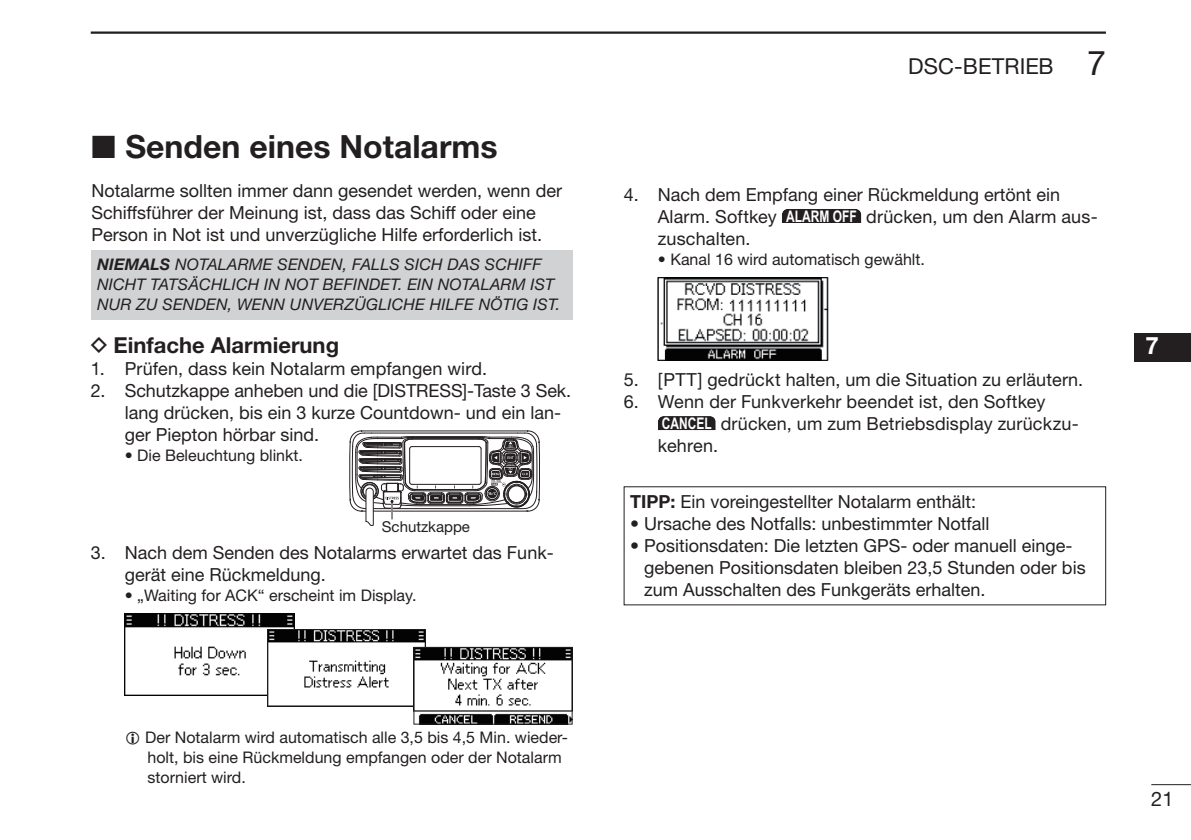
<style>
.page{position:relative;width:1191px;height:840px;background:#fff}
.page>*{position:absolute;margin:0;border:0;box-sizing:border-box;transform-origin:0 0}
.t1{font:700 32px "Helvetica Neue";color:#231f20}
.t2{font:700 24px "Helvetica Neue";color:#fff}
.t3{font:700 22px "Helvetica Neue";color:#231f20}
.t4{font:22px "Helvetica Neue";color:#231f20}
.t5{font:20px "Helvetica Neue";color:#231f20}
.t6{font:18px/22px "Helvetica Neue";color:#231f20}
.t7{font:16px/20px "Helvetica Neue";color:#231f20}
.t8{font:italic 16px/20px "Helvetica Neue";letter-spacing:.01em;color:#231f20}
.t9{font:15px "Helvetica Neue";color:#231f20}
.s1{font-weight:700}
.s2{font-family:"Icom Product Font";font-weight:400}
.s3{font-size:34px}
.s4{font-family:"Arial";font-weight:700;font-size:16px;color:#fff}
</style>
<div class="page">
<hr style="left:1151px;top:783px;width:40px;height:1px;background:#231f20">
<hr style="left:91px;top:31px;width:1015px;height:3px;background:#231f20">
<div style="left:1134px;top:333px;width:57px;height:28px;background:#231f20"></div>
<div style="left:91px;top:250px;width:482px;height:70px;background:#d1d2d4"></div>
<img style="left:125px;top:613px;width:170px;height:82px">
<img style="left:269px;top:631px;width:155px;height:64px">
<div style="left:267px;top:629px;width:159px;height:76px;border:1px solid #231f20"></div>
<img style="left:415px;top:648px;width:155px;height:74px">
<div style="left:413px;top:646px;width:159px;height:78px;border:1px solid #231f20"></div>
<svg style="left:782px;top:209px;width:79px;height:14px"></svg>
<img style="left:658px;top:277px;width:170px;height:83px">
<svg style="left:658px;top:416px;width:57px;height:14px"></svg>
<svg style="left:349px;top:430px;width:191px;height:96px"></svg>
<h1 class="t1" style="left:91px;top:127px;width:408px">■ Senden eines Notalarms</h1>
<p class="t6" style="left:91px;top:179px;width:472px">Notalarme sollten immer dann gesendet werden, wenn der<br>Schiffsführer der Meinung ist, dass das Schiff oder eine<br>Person in Not ist und unverzügliche Hilfe erforderlich ist.</p>
<p class="t8" style="left:97px;top:254px;width:464px"><span class="s1">NIEMALS</span> NOTALARME SENDEN, FALLS SICH DAS SCHIFF<br>NICHT TATSÄCHLICH IN NOT BEFINDET. EIN NOTALARM IST<br>NUR ZU SENDEN, WENN UNVERZÜGLICHE HILFE NÖTIG IST.</p>
<p class="t3" style="left:91px;top:331px;width:250px"><span class="s2">D</span> Einfache Alarmierung</p>
<p class="t6" style="left:91px;top:357px;width:398px">1. Prüfen, dass kein Notalarm empfangen wird.</p>
<p class="t6" style="left:125px;top:379px;width:448px;text-indent:-34px">2. Schutzkappe anheben und die [DISTRESS]-Taste 3 Sek. lang drücken, bis ein 3 kurze Countdown- und ein lan&shy;ger Piepton hörbar sind.</p>
<p class="t7" style="left:125px;top:444px;width:180px">• Die Beleuchtung blinkt.</p>
<p class="t9" style="left:382px;top:517px;width:90px">Schutzkappe</p>
<p class="t6" style="left:125px;top:541px;width:430px;text-indent:-34px">3. Nach dem Senden des Notalarms erwartet das Funk - gerät eine Rückmeldung.</p>
<p class="t7" style="left:125px;top:584px;width:293px">• „Waiting for ACK“ erscheint im Display.</p>
<p class="t7" style="left:145px;top:726px;width:424px">Der Notalarm wird automatisch alle 3,5 bis 4,5 Min. wieder&shy;holt, bis eine Rückmeldung empfangen oder der Not alarm storniert wird.</p>
<p class="t4" style="left:908px;top:53px;width:199px">DSC-BETRIEB <span class="s3">7</span></p>
<p class="t6" style="left:658px;top:183px;width:441px;text-indent:-34px">4. Nach dem Empfang einer Rückmeldung ertönt ein<br>Alarm. Softkey <span class="s4">ALARM OFF</span> drücken, um den Alarm aus&shy;zuschalten.</p>
<p class="t7" style="left:658px;top:249px;width:269px">• Kanal 16 wird automatisch gewählt.</p>
<p class="t6" style="left:624px;top:368px;width:461px">5. [PTT] gedrückt halten, um die Situation zu erläutern.</p>
<p class="t6" style="left:658px;top:390px;width:422px;text-indent:-34px">6. Wenn der Funkverkehr beendet ist, den Softkey<br><span class="s4">CANCEL</span> drücken, um zum Betriebsdisplay zurückzu&shy;kehren.</p>
<p class="t6" style="left:630px;top:490px;width:348px"><span class="s1">TIPP:</span> Ein voreingestellter Notalarm enthält:</p>
<p class="t6" style="left:630px;top:512px;width:361px">• Ursache des Notfalls: unbestimmter Notfall</p>
<p class="t6" style="left:644px;top:534px;width:443px;text-indent:-14px">• Positionsdaten: Die letzten GPS- oder manuell einge&shy;gebenen Positionsdaten bleiben 23,5 Stunden oder bis zum Ausschalten des Funkgeräts erhalten.</p>
<h2 class="t2" style="left:1145px;top:331px;width:15px">7</h2>
<p class="t5" style="left:1151px;top:786px;width:24px">21</p>
</div>
